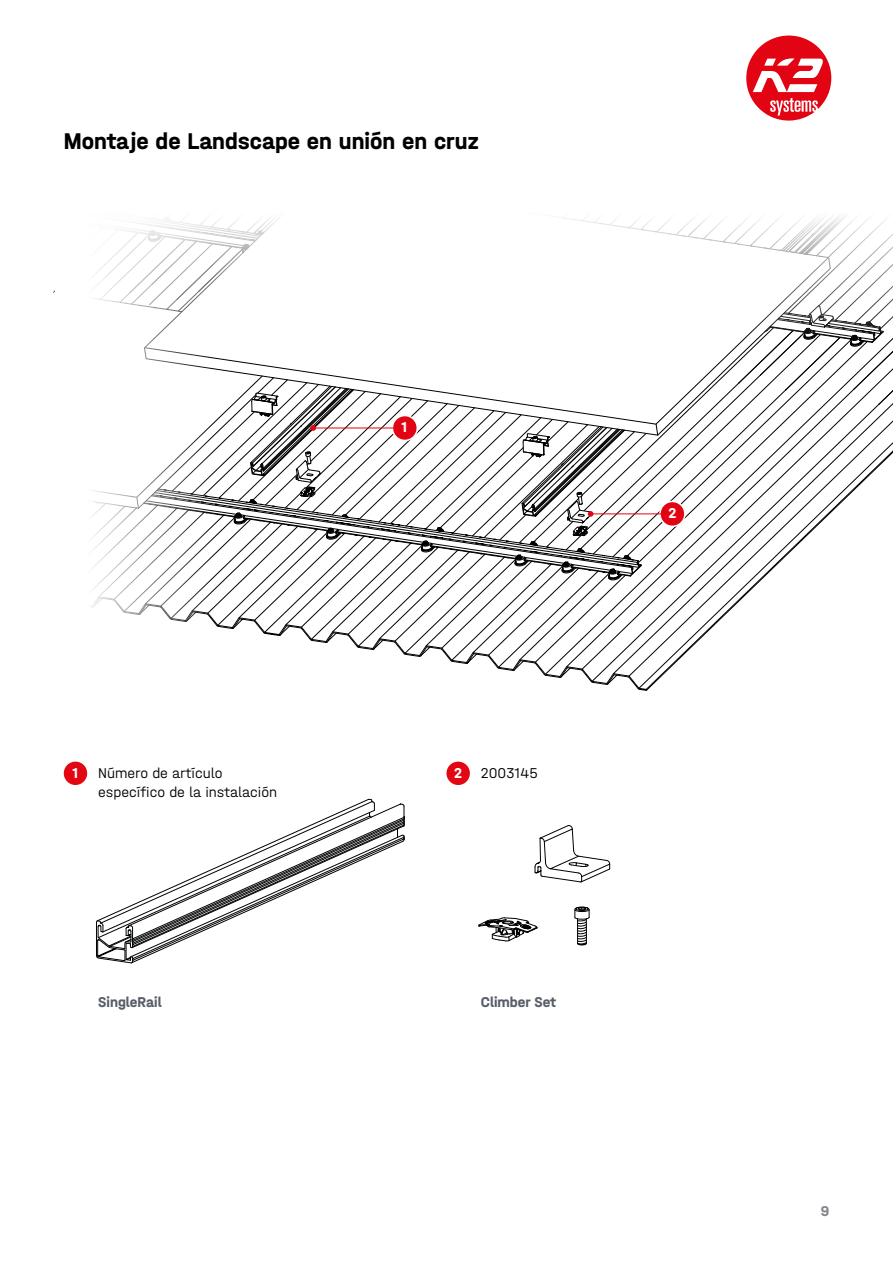
<style>
.page{position:relative;width:893px;height:1263px;background:#fff}
.page>*{position:absolute;margin:0;border:0;box-sizing:border-box;transform-origin:0 0}
.t1{font:24px "K2 Halvar Mittelschrift Bold";color:#000}
.t2{font:15px/19px "K2 Halvar Mittelschrift Light";color:#000}
.t3{font:15px "K2 Halvar Mittelschrift Bold";color:#575e69}
.t4{font:15px "K2 Halvar Mittelschrift Bold";color:#fff}
.t5{font:15px "K2 Halvar Mittelschrift Bold";color:#84868e}
</style>
<div class="page">
<svg style="left:53px;top:217px;width:840px;height:474px"></svg>
<svg style="left:746px;top:36px;width:85px;height:85px"></svg>
<svg style="left:534px;top:825px;width:77px;height:58px"></svg>
<svg style="left:478px;top:917px;width:60px;height:25px"></svg>
<svg style="left:574px;top:906px;width:16px;height:39px"></svg>
<svg style="left:96px;top:798px;width:309px;height:166px"></svg>
<div style="left:64px;top:762px;width:23px;height:23px;background:#e30613;border-radius:50%"></div>
<div style="left:446px;top:762px;width:24px;height:23px;background:#e30613;border-radius:50%"></div>
<h1 class="t1" style="left:64px;top:127px;width:417px">Montaje de Landscape en unión en cruz</h1>
<p class="t4" style="left:401px;top:418px;width:7px">1</p>
<p class="t2" style="left:98px;top:763px;width:180px">Número de artículo específico de la instalación</p>
<p class="t2" style="left:481px;top:763px;width:58px">2003145</p>
<p class="t4" style="left:72px;top:764px;width:7px">1</p>
<p class="t4" style="left:454px;top:764px;width:9px">2</p>
<p class="t3" style="left:98px;top:992px;width:65px">SingleRail</p>
<p class="t3" style="left:481px;top:992px;width:77px">Climber Set</p>
<p class="t4" style="left:668px;top:504px;width:9px">2</p>
<p class="t5" style="left:821px;top:1202px;width:10px">9</p>
</div>
